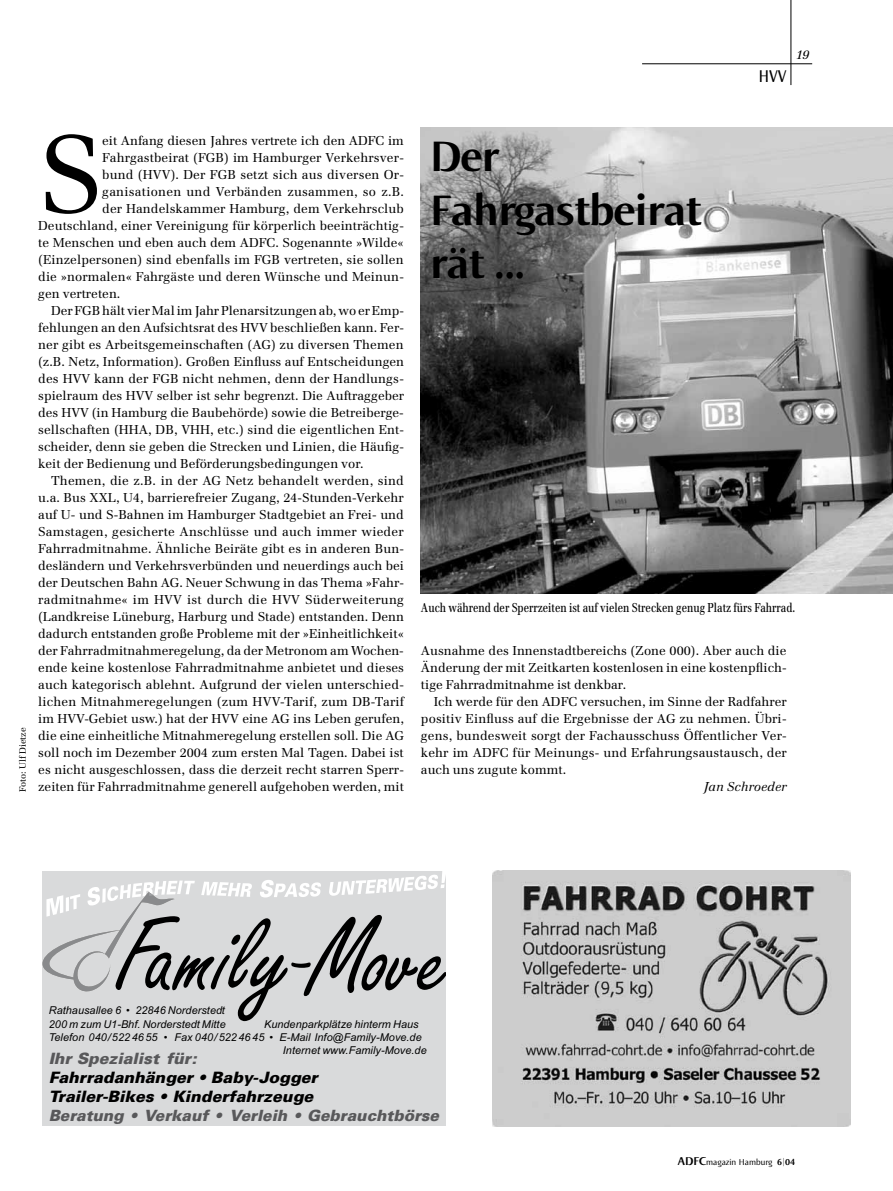
<style>
.page{position:relative;width:893px;height:1191px;background:#fff}
.page>*{position:absolute;margin:0;border:0;box-sizing:border-box;transform-origin:0 0}
.t1{font:109.5px "Emona";color:#000}
.t2{font:106.2px "Freeport";color:#000}
.t3{font:700 45px/53.6px "Norma";letter-spacing:-.005em;color:#000}
.t4{font:condensed 18px "Norma";color:#000}
.t5{font:italic 15.6px/18.6px "USA Black";color:#000}
.t6{font:italic 15.6px "USA Black";color:#58585a}
.t7{font:italic 15.45px "USA Black";color:#58585a}
.t8{font:12.75px/17px "Emona";color:#000;text-align:justify}
.t9{font:12.75px "Emona";letter-spacing:.02em;color:#000}
.t10{font:condensed 12.75px "Emona";color:#000}
.t11{font:italic 12.75px "Emona";color:#000}
.t12{font:italic 10.8px/13.2px "Arial";letter-spacing:.005em;color:#000}
.t13{font:9px "Norma";color:#000}
.t14{font:9px "Emona";color:#000}
.s1{font-weight:700;font-size:12px}
.s2{font-weight:700}
</style>
<div class="page">
<img style="left:421px;top:128px;width:472px;height:465px">
<hr style="left:791px;top:0;width:1px;height:85px;background:#000">
<hr style="left:642px;top:64px;width:170px;height:1px;background:#000">
<div style="left:43px;top:871px;width:403px;height:254px;background:#d9dadb"></div>
<svg style="left:43px;top:871px;width:403px;height:120px"></svg>
<img style="left:492px;top:871px;width:359px;height:255px">
<h3 class="t4" style="left:759px;top:66px;width:29px">HVV</h3>
<p class="t11" style="left:795px;top:47px;width:15px">19</p>
<p class="t14" style="left:17px;top:792px;width:66px;rotate:-90deg">Foto: Ulf Dietze</p>
<h1 class="t1" style="left:38px;top:108px;width:65px">S</h1>
<p class="t8" style="left:102px;top:132px;width:303px">eit Anfang diesen Jahres vertrete ich den ADFC im</p>
<p class="t8" style="left:102px;top:149px;width:303px">Fahrgastbeirat (FGB) im Hamburger Verkehrsver-</p>
<p class="t8" style="left:102px;top:166px;width:303px">bund (HVV). Der FGB setzt sich aus diversen Or-</p>
<p class="t9" style="left:102px;top:183px;width:303px">ganisationen und Verbänden zusammen, so z.B.</p>
<p class="t8" style="left:102px;top:200px;width:303px">der Handelskammer Hamburg, dem Verkehrsclub</p>
<p class="t8" style="left:38px;top:217px;width:367px">Deutschland, einer Vereinigung für körperlich beeinträchtig-</p>
<p class="t8" style="left:38px;top:234px;width:367px">te Menschen und eben auch dem ADFC. Sogenannte »Wilde«</p>
<p class="t8" style="left:38px;top:251px;width:367px">(Einzelpersonen) sind ebenfalls im FGB vertreten, sie sollen</p>
<p class="t8" style="left:38px;top:268px;width:367px">die »normalen« Fahrgäste und deren Wünsche und Meinun-</p>
<p class="t8" style="left:38px;top:285px;width:84px">gen vertreten.</p>
<p class="t8" style="left:51px;top:302px;width:354px">Der FGB hält vier Mal im Jahr Plenarsitzungen ab, wo er Emp-</p>
<p class="t8" style="left:38px;top:319px;width:367px">fehlungen an den Aufsichtsrat des HVV beschließen kann. Fer-</p>
<p class="t8" style="left:38px;top:336px;width:367px">ner gibt es Arbeitsgemeinschaften (AG) zu diversen Themen</p>
<p class="t8" style="left:38px;top:353px;width:367px">(z.B. Netz, Information). Großen Einfluss auf Entscheidungen</p>
<p class="t8" style="left:38px;top:370px;width:367px">des HVV kann der FGB nicht nehmen, denn der Handlungs-</p>
<p class="t8" style="left:38px;top:387px;width:367px">spielraum des HVV selber ist sehr begrenzt. Die Auftraggeber</p>
<p class="t8" style="left:38px;top:404px;width:367px">des HVV (in Hamburg die Baubehörde) sowie die Betreiberge-</p>
<p class="t8" style="left:38px;top:421px;width:367px">sellschaften (HHA, DB, VHH, etc.) sind die eigentlichen Ent-</p>
<p class="t8" style="left:38px;top:438px;width:367px">scheider, denn sie geben die Strecken und Linien, die Häufig-</p>
<p class="t8" style="left:38px;top:455px;width:327px">keit der Bedienung und Beförderungsbedingungen vor.</p>
<p class="t8" style="left:51px;top:472px;width:354px">Themen, die z.B. in der AG Netz behandelt werden, sind</p>
<p class="t8" style="left:38px;top:489px;width:367px">u.a. Bus XXL, U4, barrierefreier Zugang, 24-Stunden-Verkehr</p>
<p class="t8" style="left:38px;top:506px;width:367px">auf U- und S-Bahnen im Hamburger Stadtgebiet an Frei- und</p>
<p class="t8" style="left:38px;top:523px;width:367px">Samstagen, gesicherte Anschlüsse und auch immer wieder</p>
<p class="t8" style="left:38px;top:540px;width:367px">Fahrradmitnahme. Ähnliche Beiräte gibt es in anderen Bun-</p>
<p class="t8" style="left:38px;top:557px;width:367px">desländern und Verkehrsverbünden und neuerdings auch bei</p>
<p class="t8" style="left:38px;top:574px;width:367px">der Deutschen Bahn AG. Neuer Schwung in das Thema »Fahr-</p>
<p class="t9" style="left:38px;top:592px;width:367px">radmitnahme« im HVV ist durch die HVV Süderweiterung</p>
<p class="t8" style="left:38px;top:608px;width:367px">(Landkreise Lüneburg, Harburg und Stade) entstanden. Denn</p>
<p class="t8" style="left:38px;top:625px;width:367px">dadurch entstanden große Probleme mit der »Einheitlichkeit«</p>
<p class="t8" style="left:38px;top:642px;width:367px">der Fahrradmitnahmeregelung, da der Metronom am Wochen-</p>
<p class="t8" style="left:38px;top:659px;width:367px">ende keine kostenlose Fahrradmitnahme anbietet und dieses</p>
<p class="t8" style="left:38px;top:676px;width:367px">auch kategorisch ablehnt. Aufgrund der vielen unterschied-</p>
<p class="t8" style="left:38px;top:693px;width:367px">lichen Mitnahmeregelungen (zum HVV-Tarif, zum DB-Tarif</p>
<p class="t8" style="left:38px;top:710px;width:367px">im HVV-Gebiet usw.) hat der HVV eine AG ins Leben gerufen,</p>
<p class="t8" style="left:38px;top:727px;width:367px">die eine einheitliche Mitnahmeregelung erstellen soll. Die AG</p>
<p class="t8" style="left:38px;top:744px;width:367px">soll noch im Dezember 2004 zum ersten Mal Tagen. Dabei ist</p>
<p class="t8" style="left:38px;top:761px;width:367px">es nicht ausgeschlossen, dass die derzeit recht starren Sperr-</p>
<p class="t8" style="left:38px;top:778px;width:367px">zeiten für Fahrradmitnahme generell aufgehoben werden, mit</p>
<h3 class="t3" style="left:430px;top:130px;width:273px">Der<br>Fahrgastbeirat rät ...</h3>
<p class="t10" style="left:421px;top:599px;width:376px">Auch während der Sperrzeiten ist auf vielen Strecken genug Platz fürs Fahrrad.</p>
<p class="t8" style="left:421px;top:642px;width:367px">Ausnahme des Innenstadtbereichs (Zone 000). Aber auch die Änderung der mit Zeitkarten kostenlosen in eine kostenpflich&shy;tige Fahrradmitnahme ist denkbar.</p>
<p class="t8" style="left:421px;top:693px;width:367px;text-indent:13px">Ich werde für den ADFC versuchen, im Sinne der Radfahrer positiv Einfluss auf die Ergebnisse der AG zu nehmen. Übri&shy;gens, bundesweit sorgt der Fachausschuss Öffentlicher Ver&shy;kehr im ADFC für Meinungs- und Erfahrungsaustausch, der auch uns zugute kommt.</p>
<p class="t11" style="left:704px;top:779px;width:85px">Jan Schroeder</p>
<h2 class="t2" style="left:117px;top:915px;width:255px">Family M</h2>
<h2 class="t2" style="left:361px;top:917px;width:87px">ove</h2>
<p class="t12" style="left:49px;top:1005px;width:178px">Rathausallee 6 • 22846 Norderstedt<br>200 m zum U1-Bhf. Norderstedt Mitte</p>
<p class="t12" style="left:49px;top:1018px;width:371px;text-indent:215px">Kundenparkplätze hinterm Haus<br>Telefon 040/522 46 55 • Fax 040/522 46 45</p>
<p class="t12" style="left:279px;top:1031px;width:149px;text-align:center">E-Mail Info@Family-Move.de<br>Internet www.Family-Move.de</p>
<p class="t12" style="left:270px;top:1031px;width:5px">•</p>
<p class="t6" style="left:49px;top:1052px;width:149px">Ihr Spezialist für:</p>
<p class="t5" style="left:49px;top:1069px;width:270px">Fahrradanhänger • Baby-Jogger<br>Trailer-Bikes • Kinderfahrzeuge</p>
<p class="t7" style="left:49px;top:1109px;width:392px">Beratung • Verkauf • Verleih • Gebrauchtbörse</p>
<p class="t13" style="left:678px;top:1157px;width:119px"><span class="s1">ADFC</span>magazin Hamburg <span class="s2">6|04</span></p>
</div>
